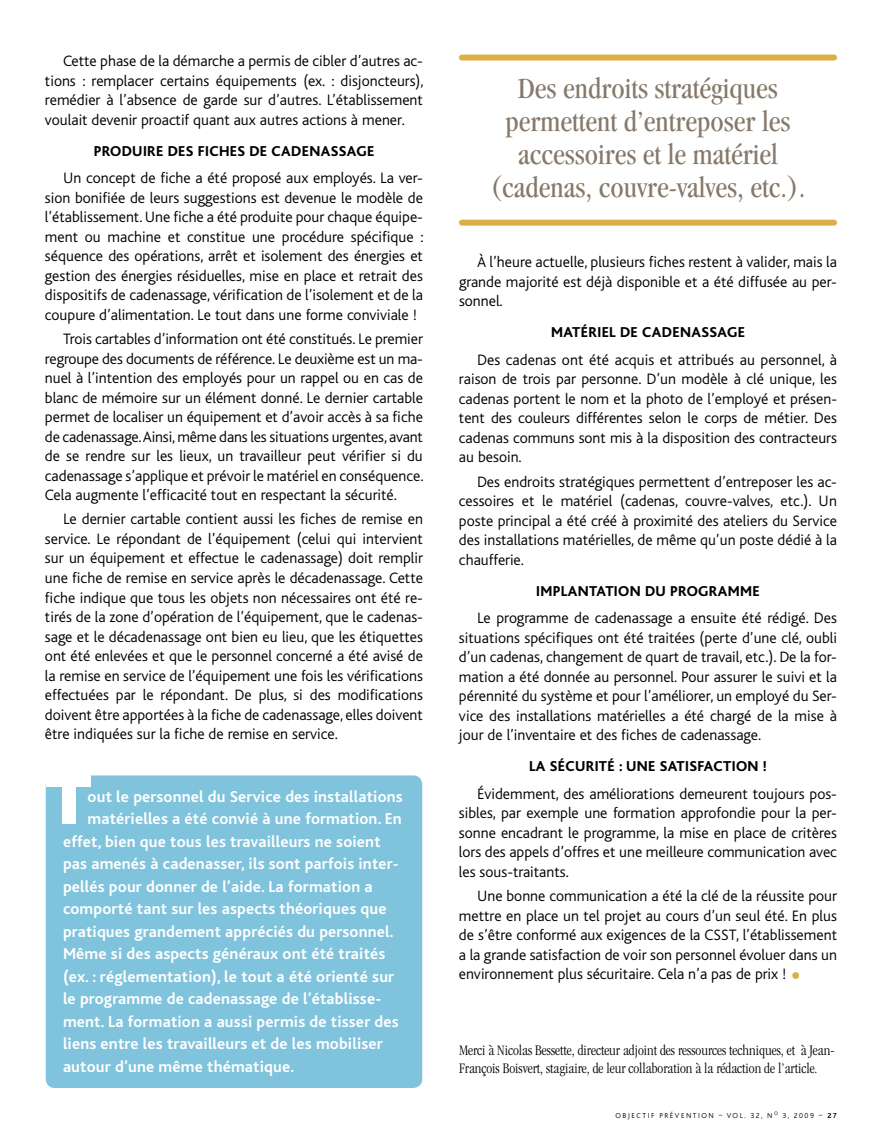
<style>
.page{position:relative;width:891px;height:1148px;background:#fff}
.page>*{position:absolute;margin:0;border:0;box-sizing:border-box;transform-origin:0 0}
.t1{font:300 36px "Bliss";color:#ddaf4a}
.t2{font:condensed 30px/33px "Garamond";color:#86796a;text-align:center}
.t3{font:700 16.5px "Bliss";letter-spacing:.01em;color:#fff}
.t4{font:300 15.75px/19.5px "Bliss";color:#000;text-align:justify}
.t5{font:300 condensed 15px/18px "Garamond";color:#000}
.t6{font:800 15px "Bliss";letter-spacing:.025em;color:#000}
.t7{font:300 7.5px "Bliss";letter-spacing:.2em;color:#000}
.s1{font-weight:700}
</style>
<div class="page">
<div style="left:459px;top:55px;width:378px;height:6px;background:#ddaf4a;border-radius:3px"></div>
<div style="left:459px;top:220px;width:378px;height:6px;background:#ddaf4a;border-radius:3px"></div>
<div style="left:46px;top:775px;width:376px;height:313px;background:#80c3dc;border-radius:9px"></div>
<div style="left:46px;top:775px;width:45px;height:11px;background:#fff"></div>
<div style="left:62px;top:777px;width:13px;height:47px;background:#fff"></div>
<p class="t4" style="left:45px;top:51px;width:380px;text-indent:18px">Cette phase de la démarche a permis de cibler d’autres ac&shy;tions : remplacer certains équipements (ex. : disjoncteurs), remédier à l’absence de garde sur d’autres. L’établissement voulait devenir proactif quant aux autres actions à mener.</p>
<p class="t6" style="left:94px;top:143px;width:282px">PRODUIRE DES FICHES DE CADENASSAGE</p>
<p class="t4" style="left:45px;top:168px;width:380px;text-indent:18px">Un concept de fiche a été proposé aux employés. La ver&shy;sion bonifiée de leurs suggestions est devenue le modèle de l’établissement. Une fiche a été produite pour chaque équipe&shy;ment ou machine et constitue une procédure spécifique : séquence des opérations, arrêt et isolement des énergies et gestion des énergies résiduelles, mise en place et retrait des dispositifs de cadenassage, vérification de l’isolement et de la coupure d’alimentation. Le tout dans une forme conviviale !</p>
<p class="t4" style="left:45px;top:329px;width:380px;text-align:left;text-indent:18px">Trois cartables d’information ont été constitués. Le premier regroupe des documents de référence. Le deuxième est un ma&shy;nuel à l’intention des employés pour un rappel ou en cas de blanc de mémoire sur un élément donné. Le dernier cartable permet de localiser un équipement et d’avoir accès à sa fiche de cadenassage. Ainsi, même dans les situations urgentes, avant de se rendre sur les lieux, un travailleur peut vérifier si du cadenassage s’applique et prévoir le matériel en conséquence.<br>Cela augmente l’efficacité tout en respectant la sécurité.</p>
<p class="t4" style="left:45px;top:510px;width:380px;text-indent:18px">Le dernier cartable contient aussi les fiches de remise en service. Le répondant de l’équipement (celui qui intervient sur un équipement et effectue le cadenassage) doit remplir une fiche de remise en service après le décadenassage. Cette fiche indique que tous les objets non nécessaires ont été re&shy;tirés de la zone d’opération de l’équipement, que le cadenas&shy;sage et le décadenassage ont bien eu lieu, que les étiquettes ont été enlevées et que le personnel concerné a été avisé de la remise en service de l’équipement une fois les vérifications effectuées par le répondant. De plus, si des modifications doivent être apportées à la fiche de cadenassage, elles doivent être indiquées sur la fiche de remise en service.</p>
<p class="t3" style="left:88px;top:787px;width:317px">out le personnel du Service des installations</p>
<p class="t3" style="left:88px;top:810px;width:316px">matérielles a été convié à une formation. En</p>
<p class="t3" style="left:63px;top:832px;width:319px">effet, bien que tous les travailleurs ne soient</p>
<p class="t3" style="left:63px;top:855px;width:337px">pas amenés à cadenasser, ils sont parfois inter-</p>
<p class="t3" style="left:63px;top:877px;width:311px">pellés pour donner de l’aide. La formation a</p>
<p class="t3" style="left:63px;top:900px;width:325px">comporté tant sur les aspects théoriques que</p>
<p class="t3" style="left:63px;top:922px;width:332px">pratiques grandement appréciés du personnel.</p>
<p class="t3" style="left:63px;top:945px;width:324px">Même si des aspects généraux ont été traités</p>
<p class="t3" style="left:63px;top:968px;width:333px">(ex. : réglementation), le tout a été orienté sur</p>
<p class="t3" style="left:63px;top:990px;width:320px">le programme de cadenassage de l’établisse-</p>
<p class="t3" style="left:63px;top:1013px;width:337px">ment. La formation a aussi permis de tisser des</p>
<p class="t3" style="left:63px;top:1035px;width:321px">liens entre les travailleurs et de les mobiliser</p>
<p class="t3" style="left:63px;top:1058px;width:233px">autour d’une même thématique.</p>
<h2 class="t2" style="left:491px;top:72px;width:316px">Des endroits stratégiques permettent d’entreposer les accessoires et le matériel (cadenas, couvre-valves, etc.).</h2>
<p class="t4" style="left:459px;top:252px;width:380px;text-indent:18px">À l’heure actuelle, plusieurs fiches restent à valider, mais la grande majorité est déjà disponible et a été diffusée au per&shy;sonnel.</p>
<p class="t6" style="left:551px;top:324px;width:195px">MATÉRIEL DE CADENASSAGE</p>
<p class="t4" style="left:459px;top:350px;width:380px;text-indent:18px">Des cadenas ont été acquis et attribués au personnel, à raison de trois par personne. D’un modèle à clé unique, les cadenas portent le nom et la photo de l’employé et présen&shy;tent des couleurs différentes selon le corps de métier. Des cadenas communs sont mis à la disposition des contracteurs au besoin.</p>
<p class="t4" style="left:459px;top:472px;width:380px;text-indent:18px">Des endroits stratégiques permettent d’entreposer les ac&shy;cessoires et le matériel (cadenas, couvre-valves, etc.). Un poste principal a été créé à proximité des ateliers du Service des installations matérielles, de même qu’un poste dédié à la chaufferie.</p>
<p class="t6" style="left:536px;top:583px;width:225px">IMPLANTATION DU PROGRAMME</p>
<p class="t4" style="left:459px;top:608px;width:380px;text-indent:18px">Le programme de cadenassage a ensuite été rédigé. Des situations spécifiques ont été traitées (perte d’une clé, oubli d’un cadenas, changement de quart de travail, etc.). De la for&shy;mation a été donnée au personnel. Pour assurer le suivi et la pérennité du système et pour l’améliorer, un employé du Ser&shy;vice des installations matérielles a été chargé de la mise à jour de l’inventaire et des fiches de cadenassage.</p>
<p class="t6" style="left:529px;top:758px;width:239px">LA SÉCURITÉ : UNE SATISFACTION !</p>
<p class="t4" style="left:459px;top:784px;width:380px;text-indent:18px">Évidemment, des améliorations demeurent toujours pos&shy;sibles, par exemple une formation approfondie pour la per&shy;sonne encadrant le programme, la mise en place de critères lors des appels d’offres et une meilleure communication avec les sous-traitants.</p>
<p class="t4" style="left:459px;top:886px;width:380px;text-indent:18px">Une bonne communication a été la clé de la réussite pour mettre en place un tel projet au cours d’un seul été. En plus de s’être conformé aux exigences de la CSST, l’établissement a la grande satisfaction de voir son personnel évoluer dans un environnement plus sécuritaire. Cela n’a pas de prix !</p>
<h1 class="t1" style="left:790px;top:955px;width:12px">•</h1>
<p class="t5" style="left:459px;top:1041px;width:377px">Merci à Nicolas Bessette, directeur adjoint des ressources techniques, et à Jean-<br>François Boisvert, stagiaire, de leur collaboration à la rédaction de l’article.</p>
<p class="t7" style="left:615px;top:1111px;width:223px">OBJECTIF PRÉVENTION – VOL. 32, N<sup>O</sup> 3, 2009 – <span class="s1">27</span></p>
</div>
